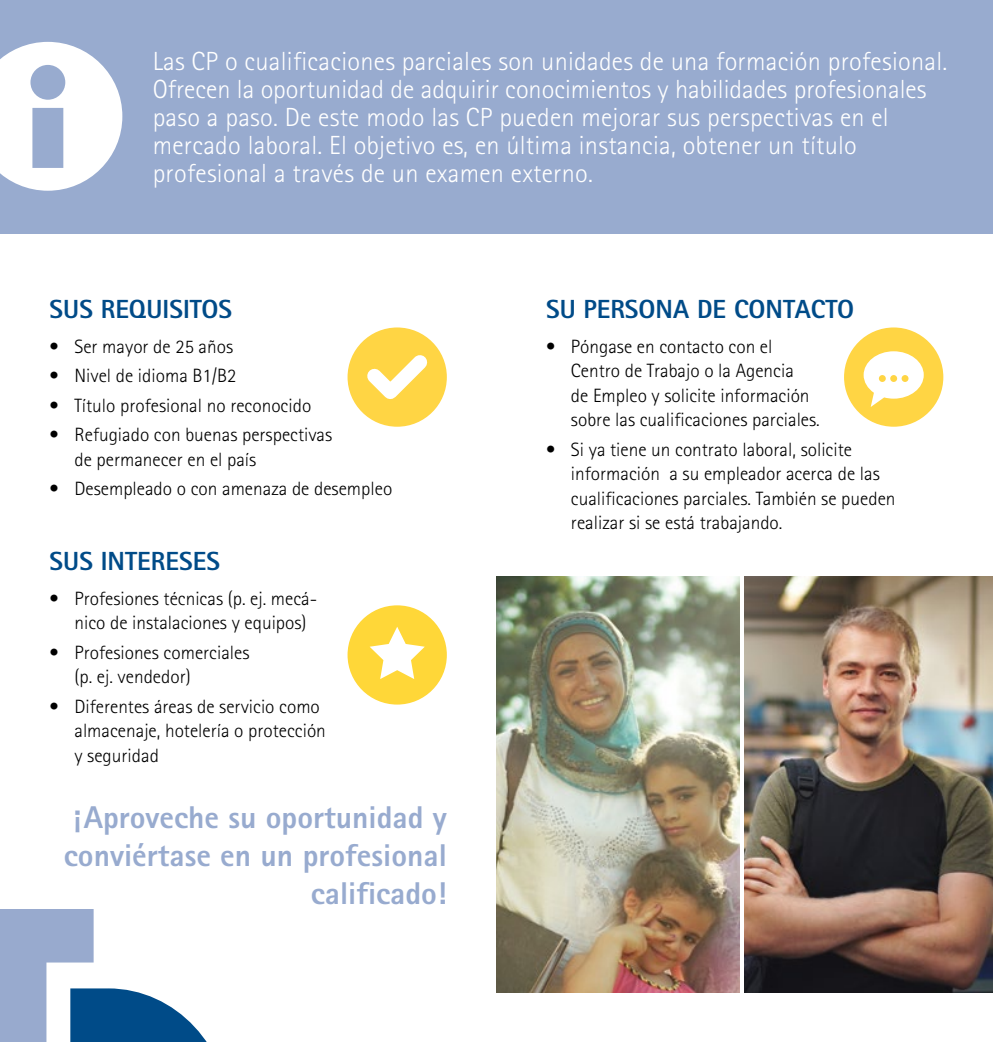
<style>
.page{position:relative;width:993px;height:1042px;background:#fff}
.page>*{position:absolute;margin:0;border:0;box-sizing:border-box;transform-origin:0 0}
.t1{font:800 31.5px/37.8px "Agfa Rotis Sans Serif";color:#98abcf;text-align:right}
.t2{font:300 26.25px/28px "Agfa Rotis Sans Serif";letter-spacing:.01em;color:#fff}
.t3{font:800 26.25px "Agfa Rotis Sans Serif";color:#004b88}
.t4{font:300 19.25px/24.5px "Agfa Rotis Sans Serif";color:#000}
</style>
<div class="page">
<div style="left:0;top:0;width:992px;height:233px;background:#98abcf"></div>
<div style="left:347px;top:327px;width:99px;height:100px;background:#ffd544;border-radius:50%"></div>
<svg style="left:354px;top:342px;width:86px;height:70px"></svg>
<div style="left:347px;top:605px;width:99px;height:99px;background:#ffd738;border-radius:50%"></div>
<svg style="left:369px;top:627px;width:55px;height:52px"></svg>
<div style="left:843px;top:327px;width:100px;height:100px;background:#ffd544;border-radius:50%"></div>
<svg style="left:863px;top:351px;width:60px;height:56px"></svg>
<svg style="left:0;top:42px;width:122px;height:149px"></svg>
<div style="left:32px;top:108px;width:31px;height:60px;background:#98abcf"></div>
<div style="left:30px;top:65px;width:35px;height:35px;background:#98abcf;border-radius:50%"></div>
<img style="left:496px;top:576px;width:243px;height:416px">
<img style="left:744px;top:576px;width:248px;height:416px">
<svg style="left:0;top:910px;width:207px;height:132px"></svg>
<p class="t2" style="left:153px;top:47px;width:796px">Las CP o cualificaciones parciales son unidades de una formación profesional.<br>Ofrecen la oportunidad de adquirir conocimientos y habilidades profesionales paso a paso. De este modo las CP pueden mejorar sus perspectivas en el mercado laboral. El objetivo es, en última instancia, obtener un título profesional a través de un examen externo.</p>
<h2 class="t3" style="left:50px;top:293px;width:184px">SUS REQUISITOS</h2>
<p class="t4" style="left:50px;top:334px;width:185px">• Ser mayor de 25 años</p>
<p class="t4" style="left:50px;top:363px;width:188px">• Nivel de idioma B1/B2</p>
<p class="t4" style="left:50px;top:393px;width:263px">• Título profesional no reconocido</p>
<p class="t4" style="left:74px;top:422px;width:259px;text-indent:-25px">• Refugiado con buenas perspectivas de permanecer en el país</p>
<p class="t4" style="left:50px;top:476px;width:344px">• Desempleado o con amenaza de desempleo</p>
<h2 class="t3" style="left:50px;top:544px;width:172px">SUS INTERESES</h2>
<p class="t4" style="left:74px;top:586px;width:244px;text-indent:-25px">• Profesiones técnicas (p. ej. mecá&shy;nico de instalaciones y equipos)</p>
<p class="t4" style="left:74px;top:640px;width:176px;text-indent:-25px">• Profesiones comerciales (p. ej. vendedor)</p>
<p class="t4" style="left:74px;top:694px;width:253px;text-indent:-25px">• Diferentes áreas de servicio como almacenaje, hotelería o protección y seguridad</p>
<h1 class="t1" style="left:64px;top:798px;width:384px">¡Aproveche su oportunidad y conviértase en un profesional calificado!</h1>
<h2 class="t3" style="left:546px;top:293px;width:309px">SU PERSONA DE CONTACTO</h2>
<p class="t4" style="left:570px;top:334px;width:250px;text-indent:-25px">• Póngase en contacto con el<br>Centro de Trabajo o la Agencia<br>de Empleo y solicite información sobre las cualificaciones parciales.</p>
<p class="t4" style="left:570px;top:437px;width:326px;text-indent:-25px">• Si ya tiene un contrato laboral, solicite información a su empleador acerca de las cualificaciones parciales. También se pueden realizar si se está trabajando.</p>
</div>
